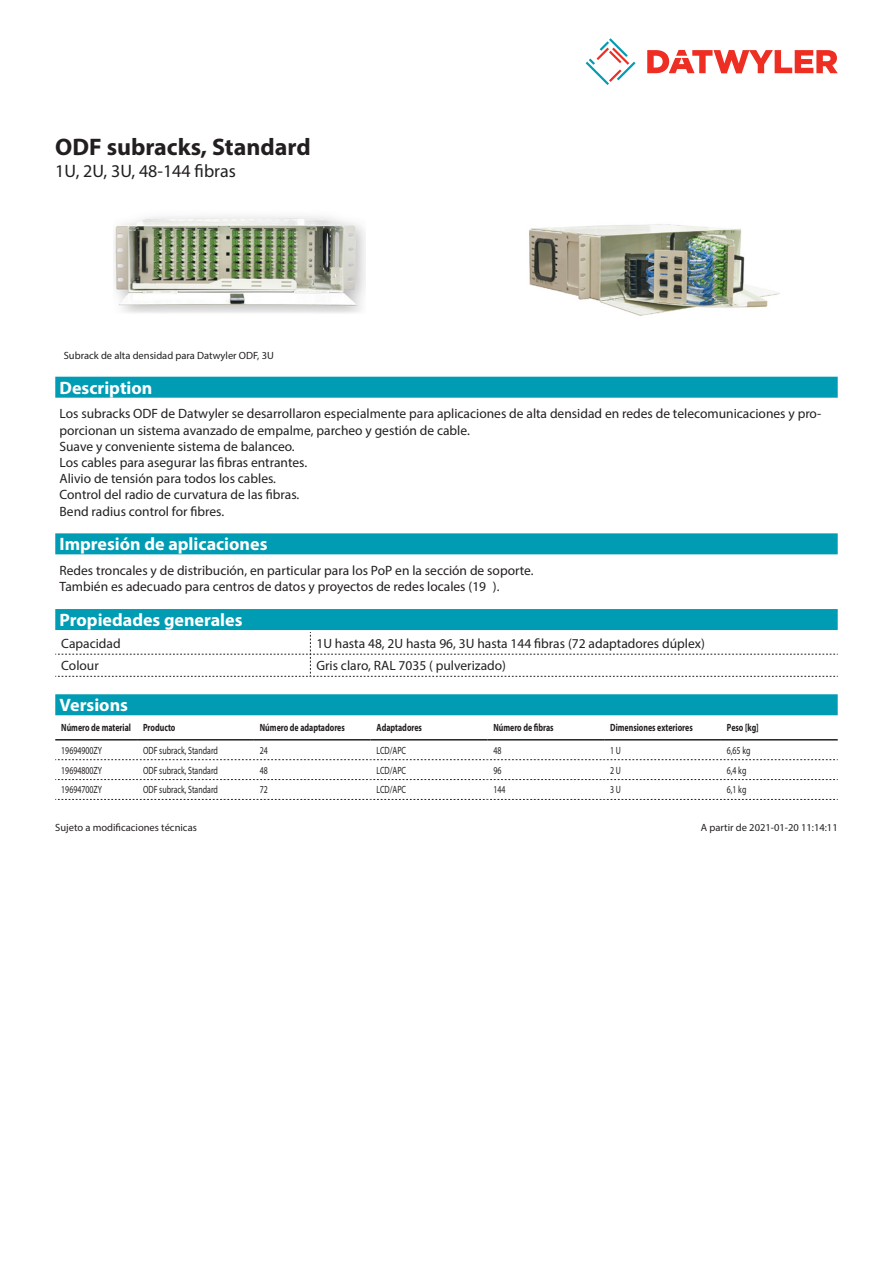
<style>
.page{position:relative;width:893px;height:1263px;background:#fff}
.page>*{position:absolute;margin:0;border:0;box-sizing:border-box;transform-origin:0 0}
.Product_Head{font:700 24px "Myriad Pro";color:#231f20}
.Standard_Head_Proper{font:700 18px "Myriad Pro";color:#fff}
.SubHead{font:18px "Myriad Pro";color:#231f20}
.Standard_text{font:13.5px/16.2px "Myriad Pro";color:#231f20}
.myriad_light_propert{font:13.5px "Myriad Pro";color:#231f20}
.myriadlight{font:10.5px "Myriad Pro";color:#231f20;scale:.75 1}
.myriadbold{font:700 10.5px "Myriad Pro";color:#231f20;scale:.75 1}
.Footnote{font:10.5px "Myriad Pro";color:#231f20}
.imagetext{font:10.5px "Myriad Pro";color:#231f20}
</style>
<div class="page">
<svg style="left:586px;top:38px;width:49px;height:47px"></svg>
<svg style="left:647px;top:50px;width:191px;height:23px"></svg>
<img style="left:114px;top:216px;width:252px;height:97px">
<img style="left:529px;top:224px;width:250px;height:92px">
<div style="left:55px;top:694px;width:783px;height:21px;background:#009cb3"></div>
<hr style="left:55px;top:739px;width:82px;height:1px;background:#231f20">
<hr style="left:137px;top:739px;width:117px;height:1px;background:#231f20">
<hr style="left:254px;top:739px;width:117px;height:1px;background:#231f20">
<hr style="left:371px;top:739px;width:116px;height:1px;background:#231f20">
<hr style="left:487px;top:739px;width:117px;height:1px;background:#231f20">
<hr style="left:604px;top:739px;width:117px;height:1px;background:#231f20">
<hr style="left:721px;top:739px;width:117px;height:1px;background:#231f20">
<svg style="left:55px;top:759px;width:783px;height:1px"></svg>
<svg style="left:55px;top:779px;width:783px;height:1px"></svg>
<svg style="left:55px;top:799px;width:783px;height:1px"></svg>
<div style="left:55px;top:377px;width:783px;height:21px;background:#009cb3"></div>
<div style="left:55px;top:533px;width:783px;height:21px;background:#009cb3"></div>
<div style="left:55px;top:609px;width:783px;height:21px;background:#009cb3"></div>
<svg style="left:55px;top:632px;width:783px;height:45px"></svg>
<p class="Product_Head" style="left:55px;top:131px;width:257px">ODF subracks, Standard</p>
<p class="SubHead" style="left:55px;top:160px;width:182px">1U, 2U, 3U, 48-144 fibras</p>
<p class="imagetext" style="left:64px;top:349px;width:212px">Subrack de alta densidad para Datwyler ODF, 3U</p>
<p class="Standard_Head_Proper" style="left:60px;top:376px;width:94px">Description</p>
<p class="Standard_text" style="left:60px;top:406px;width:763px">Los subracks ODF de Datwyler se desarrollaron especialmente para aplicaciones de alta densidad en redes de telecomunicaciones y pro&shy;porcionan un sistema avanzado de empalme, parcheo y gestión de cable.<br>Suave y conveniente sistema de balanceo.<br>Los cables para asegurar las fibras entrantes.<br>Alivio de tensión para todos los cables.<br>Control del radio de curvatura de las fibras.<br>Bend radius control for fibres.</p>
<p class="Standard_Head_Proper" style="left:60px;top:533px;width:209px">Impresión de aplicaciones</p>
<p class="Standard_text" style="left:60px;top:562px;width:476px">Redes troncales y de distribución, en particular para los PoP en la sección de soporte.<br>También es adecuado para centros de datos y proyectos de redes locales (19″).</p>
<p class="Standard_Head_Proper" style="left:60px;top:608px;width:184px">Propiedades generales</p>
<p class="myriad_light_propert" style="left:61px;top:635px;width:61px">Capacidad</p>
<p class="myriad_light_propert" style="left:316px;top:635px;width:390px">1U hasta 48, 2U hasta 96, 3U hasta 144 fibras (72 adaptadores dúplex)</p>
<p class="myriad_light_propert" style="left:61px;top:657px;width:39px">Colour</p>
<p class="myriad_light_propert" style="left:316px;top:657px;width:191px">Gris claro, RAL 7035 ( pulverizado)</p>
<p class="Standard_Head_Proper" style="left:60px;top:693px;width:70px">Versions</p>
<p class="myriadbold" style="left:61px;top:721px;width:95px">Número de material</p>
<p class="myriadbold" style="left:143px;top:721px;width:45px">Producto</p>
<p class="myriadbold" style="left:260px;top:721px;width:115px">Número de adaptadores</p>
<p class="myriadbold" style="left:377px;top:721px;width:62px">Adaptadores</p>
<p class="myriadbold" style="left:493px;top:721px;width:82px">Número de fibras</p>
<p class="myriadbold" style="left:610px;top:721px;width:112px">Dimensiones exteriores</p>
<p class="myriadbold" style="left:727px;top:721px;width:44px">Peso [kg]</p>
<p class="myriadlight" style="left:61px;top:744px;width:56px">19694900ZY</p>
<p class="myriadlight" style="left:143px;top:744px;width:101px">ODF subrack, Standard</p>
<p class="myriadlight" style="left:260px;top:744px;width:12px">24</p>
<p class="myriadlight" style="left:377px;top:744px;width:41px">LCD/APC</p>
<p class="myriadlight" style="left:493px;top:744px;width:12px">48</p>
<p class="myriadlight" style="left:610px;top:744px;width:16px">1 U</p>
<p class="myriadlight" style="left:727px;top:744px;width:33px">6,65 kg</p>
<p class="myriadlight" style="left:61px;top:763px;width:56px">19694800ZY</p>
<p class="myriadlight" style="left:143px;top:763px;width:101px">ODF subrack, Standard</p>
<p class="myriadlight" style="left:260px;top:763px;width:12px">48</p>
<p class="myriadlight" style="left:377px;top:763px;width:41px">LCD/APC</p>
<p class="myriadlight" style="left:493px;top:763px;width:12px">96</p>
<p class="myriadlight" style="left:610px;top:763px;width:16px">2 U</p>
<p class="myriadlight" style="left:727px;top:763px;width:27px">6,4 kg</p>
<p class="myriadlight" style="left:61px;top:783px;width:56px">19694700ZY</p>
<p class="myriadlight" style="left:143px;top:783px;width:101px">ODF subrack, Standard</p>
<p class="myriadlight" style="left:260px;top:783px;width:12px">72</p>
<p class="myriadlight" style="left:377px;top:783px;width:41px">LCD/APC</p>
<p class="myriadlight" style="left:493px;top:783px;width:18px">144</p>
<p class="myriadlight" style="left:610px;top:783px;width:16px">3 U</p>
<p class="myriadlight" style="left:727px;top:783px;width:27px">6,1 kg</p>
<p class="Footnote" style="left:55px;top:821px;width:143px">Sujeto a modificaciones técnicas</p>
<p class="Footnote" style="left:701px;top:821px;width:138px">A partir de 2021-01-20 11:14:11</p>
</div>
